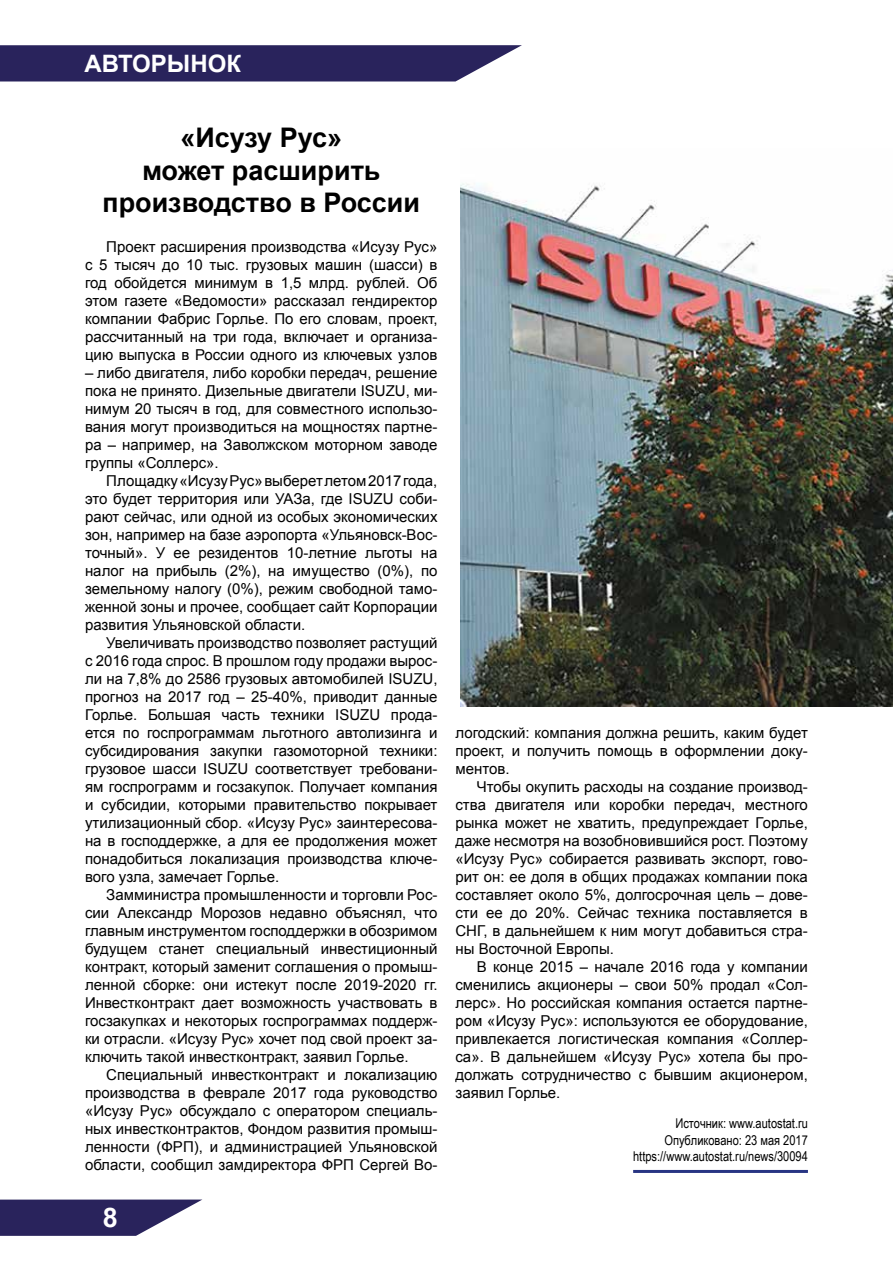
<style>
.page{position:relative;width:893px;height:1263px;background:#fff}
.page>*{position:absolute;margin:0;border:0;box-sizing:border-box;transform-origin:0 0}
.t1{font:700 27px/32.4px "Arial";color:#000;text-align:center}
.t2{font:700 27px "Arial";color:#fff}
.t3{font:700 24px "Arial";color:#fff}
.t4{font:15px/18px "Arial";color:#000;text-align:justify}
.t5{font:13.5px/16.5px "Arial Narrow";color:#000;text-align:right}
</style>
<div class="page">
<svg style="left:0;top:45px;width:522px;height:36px;background:#373167"></svg>
<svg style="left:0;top:1199px;width:202px;height:37px"></svg>
<img style="left:461px;top:183px;width:432px;height:524px">
<hr style="left:633px;top:1170px;width:175px;height:3px;background:#283583">
<h2 class="t3" style="left:84px;top:48px;width:158px">АВТОРЫНОК</h2>
<h1 class="t1" style="left:102px;top:122px;width:319px">«Исузу Рус»<br>может расширить производство в России</h1>
<p class="t4" style="left:85px;top:238px;width:354px;text-indent:21px">Проект расширения производства «Исузу Рус» с 5 тысяч до 10 тыс. грузовых машин (шасси) в год обойдется минимум в 1,5 млрд. рублей. Об этом газете «Ведомости» рассказал гендиректор компании Фабрис Горлье. По его словам, проект, рассчитанный на три года, включает и организа&shy;цию выпуска в России одного из ключевых узлов</p>
<p class="t4" style="left:85px;top:364px;width:354px">– либо двигателя, либо коробки передач, решение пока не принято. Дизельные двигатели ISUZU, ми&shy;нимум 20 тысяч в год, для совместного использо&shy;вания могут производиться на мощностях партне&shy;ра – например, на Заволжском моторном заводе группы «Соллерс».</p>
<p class="t4" style="left:85px;top:472px;width:354px;text-indent:21px">Площадку «Исузу Рус» выберет летом 2017 года, это будет территория или УАЗа, где ISUZU соби&shy;рают сейчас, или одной из особых экономических зон, например на базе аэропорта «Ульяновск-Вос&shy;точный». У ее резидентов 10-летние льготы на налог на прибыль (2%), на имущество (0%), по земельному налогу (0%), режим свободной тамо&shy;женной зоны и прочее, сообщает сайт Корпорации развития Ульяновской области.</p>
<p class="t4" style="left:85px;top:634px;width:354px;text-indent:21px">Увеличивать производство позволяет растущий с 2016 года спрос. В прошлом году продажи вырос&shy;ли на 7,8% до 2586 грузовых автомобилей ISUZU, прогноз на 2017 год – 25-40%, приводит данные Горлье. Большая часть техники ISUZU прода&shy;ется по госпрограммам льготного автолизинга и субсидирования закупки газомоторной техники: грузовое шасси ISUZU соответствует требовани&shy;ям госпрограмм и госзакупок. Получает компания и субсидии, которыми правительство покрывает утилизационный сбор. «Исузу Рус» заинтересова&shy;на в господдержке, а для ее продолжения может понадобиться локализация производства ключе&shy;вого узла, замечает Горлье.</p>
<p class="t4" style="left:85px;top:886px;width:354px;text-indent:21px">Замминистра промышленности и торговли Рос&shy;сии Александр Морозов недавно объяснял, что главным инструментом господдержки в обозримом будущем станет специальный инвестиционный контракт, который заменит соглашения о промыш&shy;ленной сборке: они истекут после 2019-2020 гг.<br>Инвестконтракт дает возможность участвовать в госзакупках и некоторых госпрограммах поддерж&shy;ки отрасли. «Исузу Рус» хочет под свой проект за&shy;ключить такой инвестконтракт, заявил Горлье.</p>
<p class="t4" style="left:85px;top:1066px;width:354px;text-indent:21px">Специальный инвестконтракт и локализацию производства в феврале 2017 года руководство «Исузу Рус» обсуждало с оператором специаль&shy;ных инвестконтрактов, Фондом развития промыш&shy;ленности (ФРП), и администрацией Ульяновской области, сообщил замдиректора ФРП Сергей Во-</p>
<h1 class="t2" style="left:103px;top:1199px;width:17px">8</h1>
<p class="t4" style="left:455px;top:724px;width:354px">логодский: компания должна решить, каким будет проект, и получить помощь в оформлении доку&shy;ментов.</p>
<p class="t4" style="left:455px;top:778px;width:354px;text-indent:21px">Чтобы окупить расходы на создание производ&shy;ства двигателя или коробки передач, местного рынка может не хватить, предупреждает Горлье, даже несмотря на возобновившийся рост. Поэтому «Исузу Рус» собирается развивать экспорт, гово&shy;рит он: ее доля в общих продажах компании пока составляет около 5%, долгосрочная цель – дове&shy;сти ее до 20%. Сейчас техника поставляется в СНГ, в дальнейшем к ним могут добавиться стра&shy;ны Восточной Европы.</p>
<p class="t4" style="left:455px;top:958px;width:354px;text-indent:21px">В конце 2015 – начале 2016 года у компании сменились акционеры – свои 50% продал «Сол&shy;лерс». Но российская компания остается партне&shy;ром «Исузу Рус»: используются ее оборудование, привлекается логистическая компания «Соллер&shy;са». В дальнейшем «Исузу Рус» хотела бы про&shy;должать сотрудничество с бывшим акционером, заявил Горлье.</p>
<p class="t5" style="left:633px;top:1115px;width:176px">Источник: www.autostat.ru<br>Опубликовано: 23 мая 2017 https://www.autostat.ru/news/30094</p>
</div>
